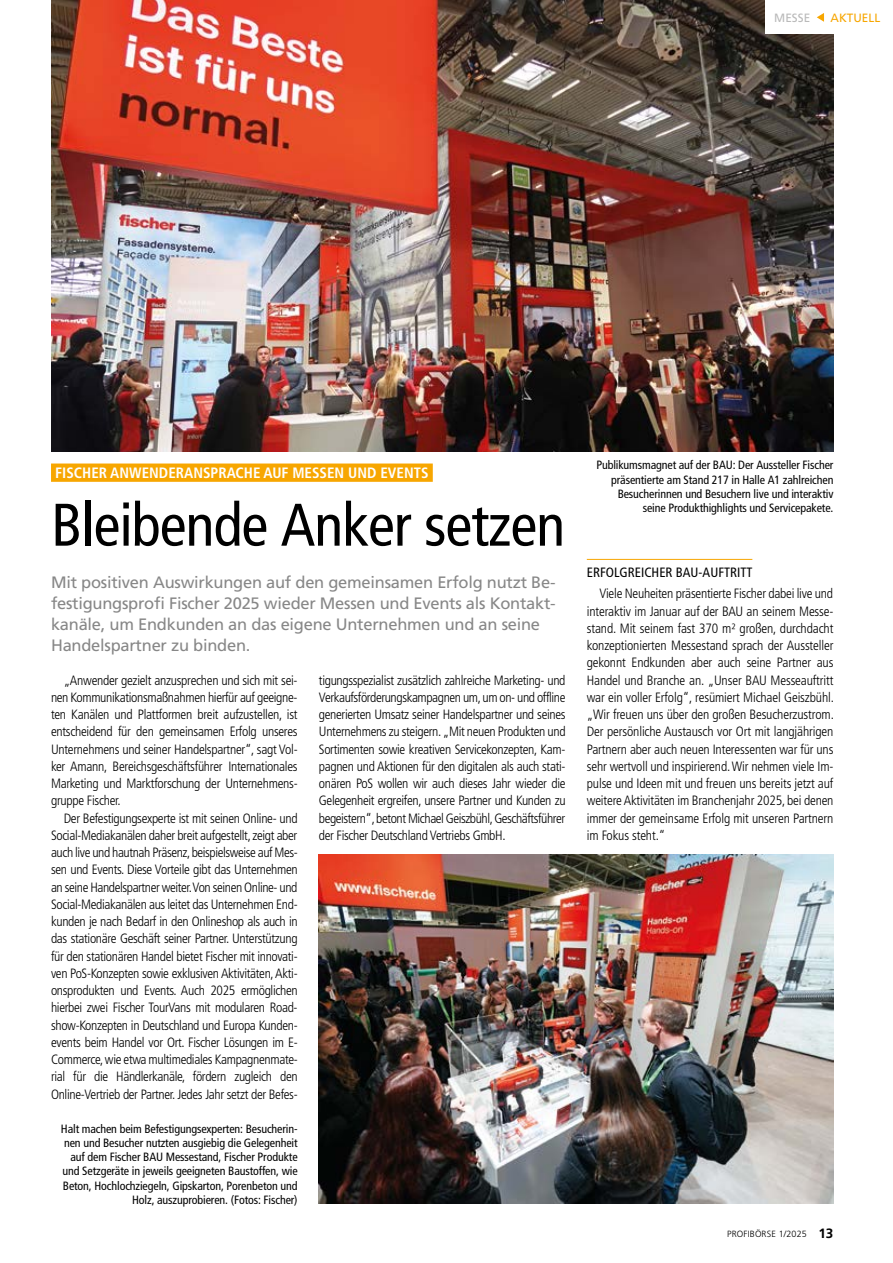
<style>
.page{position:relative;width:893px;height:1263px;background:#fff}
.page>*{position:absolute;margin:0;border:0;box-sizing:border-box;transform-origin:0 0}
.t1{font:condensed 60px "Frutigercondensed 57";letter-spacing:-.015em;color:#000}
.t2{font:16.5px/21px "Frutiger";letter-spacing:-.015em;color:#878787}
.t3{font:15px "Frutigercondensed 67 Bold Cond";color:#fff}
.t4{font:13.5px/17.2px "Frutigercondensed 47 Light Cond";letter-spacing:-.025em;color:#000;text-align:justify}
.t5{font:condensed 13.5px "Frutigercondensed 57";color:#000}
.t6{font:condensed 12px/14.2px "Frutigercondensed 57";letter-spacing:-.01em;color:#000;text-align:right}
.t7{font:12px "Frutiger";color:#f7a600}
.t8{font:12px "Frutiger";color:#bababa}
.t9{font:300 9px "Frutiger";letter-spacing:.015em;color:#000}
.s1{font-weight:700;font-size:13.5px}
</style>
<div class="page">
<hr style="left:587px;top:559px;width:165px;height:1px;background:#f7a600">
<img style="left:51px;top:0;width:782px;height:452px">
<img style="left:319px;top:855px;width:514px;height:348px">
<div style="left:51px;top:463px;width:382px;height:19px;background:#f7a600"></div>
<div style="left:765px;top:0;width:128px;height:34px;background:#fff"></div>
<svg style="left:817px;top:13px;width:7px;height:9px"></svg>
<p class="t8" style="left:774px;top:11px;width:37px">MESSE</p>
<p class="t7" style="left:830px;top:11px;width:51px">AKTUELL</p>
<p class="t3" style="left:55px;top:464px;width:375px">FISCHER ANWENDERANSPRACHE AUF MESSEN UND EVENTS</p>
<h1 class="t1" style="left:51px;top:490px;width:516px">Bleibende Anker setzen</h1>
<p class="t2" style="left:51px;top:571px;width:506px">Mit positiven Auswirkungen auf den gemeinsamen Erfolg nutzt Be&shy;festigungsprofi Fischer 2025 wieder Messen und Events als Kontakt&shy;kanäle, um Endkunden an das eigene Unternehmen und an seine Handelspartner zu binden.</p>
<p class="t4" style="left:51px;top:671px;width:248px;text-indent:13px">„Anwender gezielt anzusprechen und sich mit sei&shy;nen Kommunikationsmaßnahmen hierfür auf geeigne&shy;ten Kanälen und Plattformen breit aufzustellen, ist entscheidend für den gemeinsamen Erfolg unseres Unternehmens und seiner Handelspartner“, sagt Vol&shy;ker Amann, Bereichsgeschäftsführer Internationales Marketing und Marktforschung der Unternehmens&shy;gruppe Fischer.</p>
<p class="t4" style="left:51px;top:809px;width:248px;text-indent:13px">Der Befestigungsexperte ist mit seinen Online- und Social-Mediakanälen daher breit aufgestellt, zeigt aber auch live und hautnah Präsenz, beispielsweise auf Mes&shy;sen und Events. Diese Vorteile gibt das Unternehmen an seine Handelspartner weiter. Von seinen Online- und Social-Mediakanälen aus leitet das Unternehmen End&shy;kunden je nach Bedarf in den Onlineshop als auch in das stationäre Geschäft seiner Partner. Unterstützung für den stationären Handel bietet Fischer mit innovati&shy;ven PoS-Konzepten sowie exklusiven Aktivitäten, Akti&shy;onsprodukten und Events. Auch 2025 ermöglichen hierbei zwei Fischer TourVans mit modularen Road&shy;show-Konzepten in Deutschland und Europa Kunden&shy;events beim Handel vor Ort. Fischer Lösungen im E-Commerce, wie etwa multimediales Kampagnenmate&shy;rial für die Händlerkanäle, fördern zugleich den Online-Vertrieb der Partner. Jedes Jahr setzt der Befes-</p>
<p class="t6" style="left:61px;top:1121px;width:238px">Halt machen beim Befestigungsexperten: Besucherin&shy;nen und Besucher nutzten ausgiebig die Gelegenheit auf dem Fischer BAU Messestand, Fischer Produkte und Setzgeräte in jeweils geeigneten Baustoffen, wie Beton, Hochlochziegeln, Gipskarton, Porenbeton und Holz, auszuprobieren. (Fotos: Fischer)</p>
<p class="t4" style="left:319px;top:672px;width:248px">tigungsspezialist zusätzlich zahlreiche Marketing- und Verkaufsförderungskampagnen um, um on- und offline generierten Umsatz seiner Handelspartner und seines Unternehmens zu steigern. „Mit neuen Produkten und Sortimenten sowie kreativen Servicekonzepten, Kam&shy;pagnen und Aktionen für den digitalen als auch stati&shy;onären PoS wollen wir auch dieses Jahr wieder die Gelegenheit ergreifen, unsere Partner und Kunden zu begeistern“, betont Michael Geiszbühl, Geschäftsführer der Fischer Deutschland Vertriebs GmbH.</p>
<p class="t6" style="left:596px;top:458px;width:239px">Publikumsmagnet auf der BAU: Der Aussteller Fischer präsentierte am Stand 217 in Halle A1 zahlreichen Besucherinnen und Besuchern live und interaktiv seine Produkthighlights und Servicepakete.</p>
<p class="t5" style="left:587px;top:564px;width:167px">ERFOLGREICHER BAU-AUFTRITT</p>
<p class="t4" style="left:587px;top:585px;width:249px;text-indent:13px">Viele Neuheiten präsentierte Fischer dabei live und interaktiv im Januar auf der BAU an seinem Messe&shy;stand. Mit seinem fast 370 m² großen, durchdacht konzeptionierten Messestand sprach der Aussteller gekonnt Endkunden aber auch seine Partner aus Handel und Branche an. „Unser BAU Messeauftritt war ein voller Erfolg“, resümiert Michael Geiszbühl. „Wir freuen uns über den großen Besucherzustrom.<br>Der persönliche Austausch vor Ort mit langjährigen Partnern aber auch neuen Interessenten war für uns sehr wertvoll und inspirierend. Wir nehmen viele Im&shy;pulse und Ideen mit und freuen uns bereits jetzt auf weitere Aktivitäten im Branchenjahr 2025, bei denen immer der gemeinsame Erfolg mit unseren Partnern im Fokus steht.“</p>
<p class="t9" style="left:727px;top:1229px;width:108px">PROFIBÖRSE 1/2025 <span class="s1">13</span></p>
</div>
